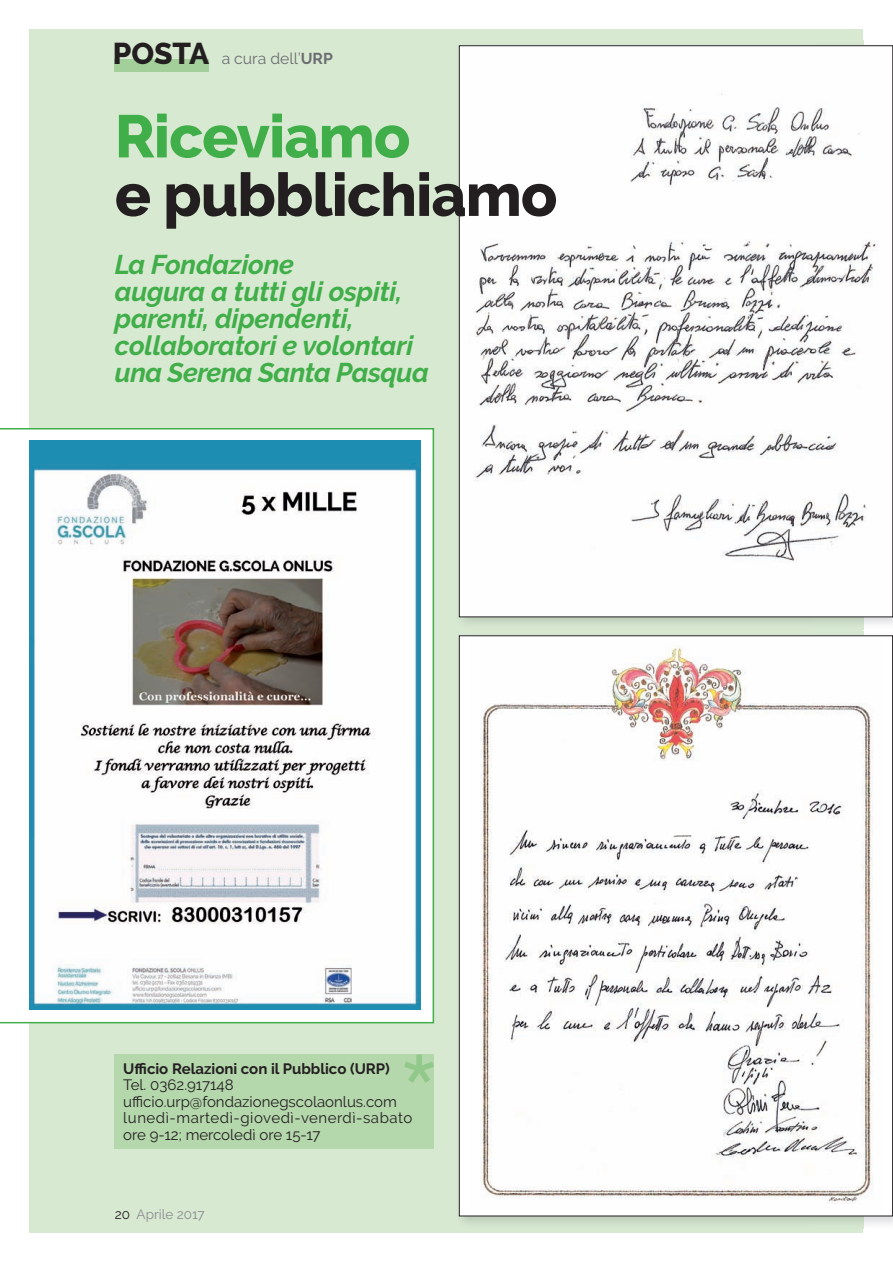
<style>
.page{position:relative;width:893px;height:1263px;background:#fff}
.page>*{position:absolute;margin:0;border:0;box-sizing:border-box;transform-origin:0 0}
.t1{font:800 60px "Raleway";letter-spacing:-.015em;color:#231f20}
.t2{font:800 60px "Raleway";letter-spacing:-.015em;color:#40ae49}
.t3{font:italic 700 27px/27px "Raleway";letter-spacing:-.01em;color:#40ae49}
.t4{font:15.75px "Raleway";color:#6c6d70}
.t5{font:15px/16.5px "Raleway";color:#231f20}
.t6{font:700 15px "Raleway";color:#231f20}
.t7{font:13.5px "Raleway";color:#8a8c8f}
.s1{font-weight:800;font-size:30px;color:#231f20}
.s2{font-weight:700}
.s3{color:#231f20}
</style>
<div class="page">
<div style="left:30px;top:30px;width:833px;height:1203px;background:#d8e9d2"></div>
<img style="left:812px;top:41px;width:81px;height:588px">
<img style="left:458px;top:45px;width:354px;height:1178px">
<img style="left:461px;top:48px;width:430px;height:567px">
<div style="left:115px;top:59px;width:94px;height:13px;background:#a3cf9a"></div>
<div style="left:115px;top:1054px;width:319px;height:94px;background:#b5d7ac"></div>
<svg style="left:404px;top:1054px;width:30px;height:29px"></svg>
<img style="left:812px;top:631px;width:81px;height:598px">
<div style="left:459px;top:636px;width:434px;height:580px;background:#fff"></div>
<img style="left:480px;top:646px;width:393px;height:558px">
<svg style="left:0;top:428px;width:434px;height:595px;background:#d4dbdd"></svg>
<p class="t4" style="left:113px;top:49px;width:222px"><span class="s1">PoSTA</span> a cura dell’<span class="s2">URP</span></p>
<h1 class="t2" style="left:115px;top:102px;width:297px">riceviamo</h1>
<h1 class="t1" style="left:115px;top:161px;width:444px">e pubblichiamo</h1>
<h2 class="t3" style="left:115px;top:251px;width:316px">La Fondazione<br>augura a tutti gli ospiti, parenti, dipendenti, collaboratori e volontari una Serena Santa Pasqua</h2>
<p class="t6" style="left:123px;top:1060px;width:268px">Ufficio Relazioni con il Pubblico (URP)</p>
<p class="t5" style="left:123px;top:1077px;width:291px">Tel. 0362.917148 ufficio.urp@fondazionegscolaonlus.com lunedì-martedì-giovedì-venerdì-sabato ore 9-12; mercoledì ore 15-17</p>
<p class="t7" style="left:115px;top:1207px;width:91px"><span class="s3">20</span> Aprile 2017</p>
</div>
